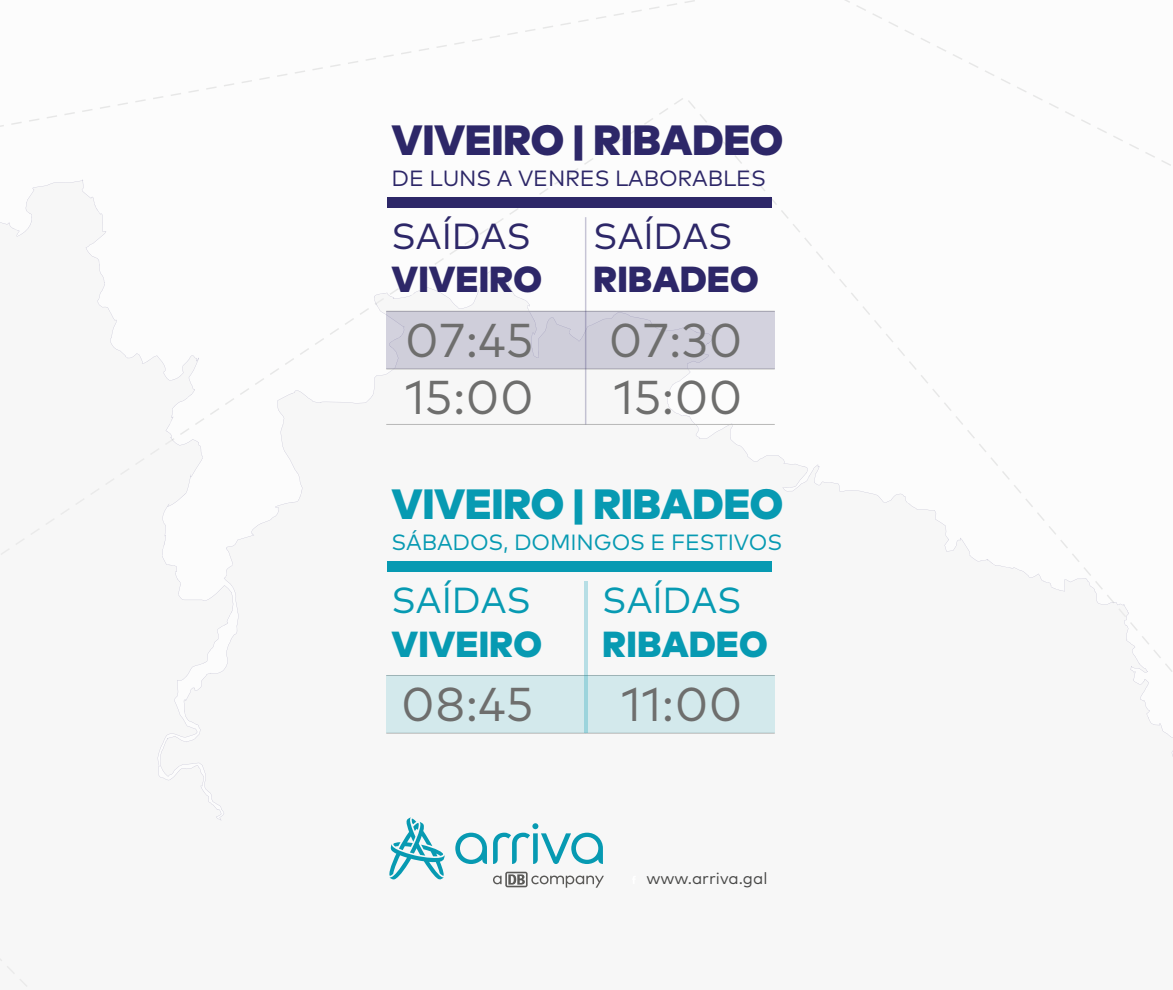
<style>
.page{position:relative;width:1173px;height:990px;background:#f6f6f6}
.page>*{position:absolute;margin:0;border:0;box-sizing:border-box;transform-origin:0 0}
.t1{font:47.4px/57px "Mark Pro";letter-spacing:.01em;color:#6e6e6d}
.t2{font:900 42.3px "Mark Pro";letter-spacing:-.01em;color:#2d2768}
.t3{font:900 42.3px "Mark Pro";letter-spacing:-.01em;color:#079ab2}
.t4{font:900 36.3px "Mark Pro";color:#2d2768}
.t5{font:900 36.3px "Mark Pro";color:#079ab2}
.t6{font:36.3px "Mark Pro";color:#2d2768}
.t7{font:36.3px "Mark Pro";color:#079ab2}
.t8{font:21.9px "Mark Pro";letter-spacing:-.005em;color:#079ab2}
.t9{font:21.9px "Mark Pro";letter-spacing:-.005em;color:#2d2768}
.t10{font:16.5px "Mark Pro";color:#474746}
</style>
<div class="page">
<hr style="left:386px;top:424px;width:389px;height:1px;background:#b8b8b7">
<div style="left:386px;top:311px;width:389px;height:58px;background:#cfceda"></div>
<div style="left:387px;top:198px;width:384px;height:10px;background:#2d2768"></div>
<hr style="left:585px;top:217px;width:1px;height:207px;background:#2d2768">
<hr style="left:386px;top:733px;width:389px;height:1px;background:#b8b8b7">
<div style="left:386px;top:675px;width:389px;height:58px;background:#d3e9ec"></div>
<div style="left:387px;top:562px;width:384px;height:10px;background:#079ab2"></div>
<hr style="left:584px;top:581px;width:3px;height:152px;background:#029ab2">
<svg style="left:493px;top:872px;width:111px;height:16px"></svg>
<svg style="left:455px;top:833px;width:32px;height:31px"></svg>
<svg style="left:493px;top:823px;width:110px;height:41px"></svg>
<svg style="left:389px;top:817px;width:56px;height:63px"></svg>
<p class="t2" style="left:392px;top:107px;width:393px">VIVEIRO | RIBADEO</p>
<p class="t9" style="left:392px;top:162px;width:376px">DE LUNS A VENRES LABORABLES</p>
<p class="t6" style="left:392px;top:209px;width:141px">SAÍDAS</p>
<p class="t4" style="left:392px;top:251px;width:152px">VIVEIRO</p>
<p class="t6" style="left:593px;top:209px;width:141px">SAÍDAS</p>
<p class="t4" style="left:593px;top:251px;width:167px">RIBADEO</p>
<p class="t1" style="left:405px;top:308px;width:130px">07:45<br>15:00</p>
<p class="t1" style="left:609px;top:308px;width:135px">07:30<br>15:00</p>
<p class="t3" style="left:392px;top:471px;width:393px">VIVEIRO | RIBADEO</p>
<p class="t8" style="left:392px;top:526px;width:392px">SÁBADOS, DOMINGOS E FESTIVOS</p>
<p class="t7" style="left:392px;top:573px;width:141px">SAÍDAS</p>
<p class="t5" style="left:392px;top:616px;width:152px">VIVEIRO</p>
<p class="t7" style="left:602px;top:573px;width:141px">SAÍDAS</p>
<p class="t5" style="left:602px;top:616px;width:167px">RIBADEO</p>
<p class="t1" style="left:401px;top:672px;width:134px">08:45</p>
<p class="t1" style="left:621px;top:672px;width:123px">11:00</p>
<p class="t10" style="left:646px;top:866px;width:123px">www.arriva.gal</p>
</div>
